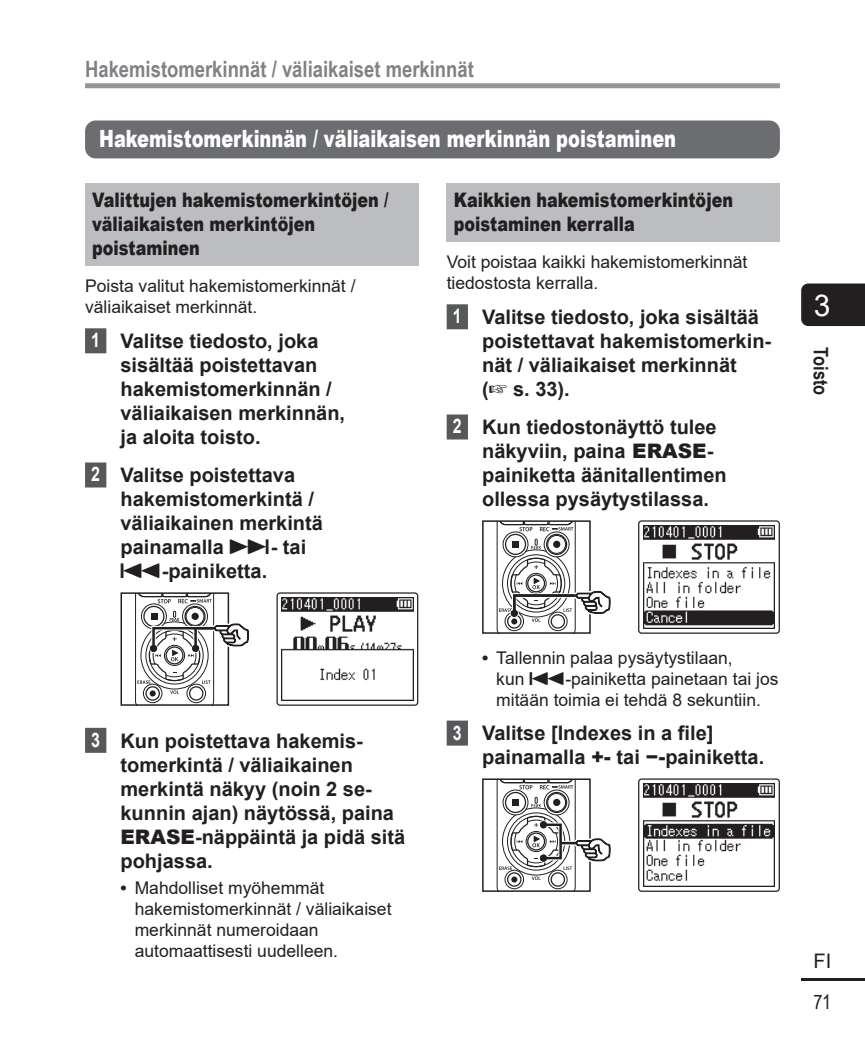
<style>
.page{position:relative;width:865px;height:1049px;background:#fff}
.page>*{position:absolute;margin:0;border:0;box-sizing:border-box;transform-origin:0 0}
.t1{font:30px "Arial";color:#fff}
.t2{font:900 23.75px "Arial";color:#fff;scale:.75 1}
.t3{font:700 22.5px "Arial Narrow";color:#808285}
.t4{font:700 20px/24px "Arial";color:#231f20}
.t5{font:900 20px/24px "Arial";color:#231f20;scale:.8 1}
.t6{font:700 20px "Arial Narrow";color:#231f20}
.t7{font:20px "Arial Narrow";color:#231f20}
.t8{font:20px "Arial";color:#231f20}
.t9{font:17.5px/21px "Arial";color:#231f20}
.s1{color:#fff}
.s2{font-family:"AP Yakumono";font-weight:400}
.s3{font-weight:900}
.s4{font-weight:700}
.s5{font-family:"AP Yakumono"}
</style>
<div class="page">
<hr style="left:801px;top:978px;width:64px;height:3px;background:#231f20">
<div style="left:801px;top:283px;width:64px;height:43px;background:#231f20"></div>
<div style="left:85px;top:83px;width:695px;height:5px;background:#939598"></div>
<div style="left:85px;top:120px;width:695px;height:38px;background:#6c6d70;border-radius:11px"></div>
<div style="left:85px;top:183px;width:333px;height:82px;background:#bcbdc0"></div>
<div style="left:85px;top:328px;width:21px;height:25px;background:#57585a"></div>
<div style="left:85px;top:462px;width:21px;height:25px;background:#57585a"></div>
<div style="left:85px;top:728px;width:21px;height:25px;background:#57585a"></div>
<div style="left:120px;top:592px;width:109px;height:114px;border:2px solid #231f20"></div>
<svg style="left:126px;top:592px;width:123px;height:113px"></svg>
<div style="left:151px;top:626px;width:47px;height:25px;border:4px solid #fff"></div>
<div style="left:152px;top:627px;width:45px;height:23px;border:2px solid #231f20"></div>
<div style="left:150px;top:645px;width:7px;height:7px;background:#231f20;border-radius:50%"></div>
<div style="left:192px;top:645px;width:7px;height:7px;background:#231f20;border-radius:50%"></div>
<hr style="left:195px;top:627px;width:20px;height:2px;background:#231f20">
<img style="left:281px;top:598px;width:132px;height:102px">
<div style="left:276px;top:592px;width:142px;height:114px;border:1px solid #231f20;border-radius:3px"></div>
<div style="left:446px;top:183px;width:334px;height:58px;background:#bcbdc0"></div>
<div style="left:446px;top:304px;width:22px;height:25px;background:#57585a"></div>
<div style="left:446px;top:414px;width:22px;height:25px;background:#57585a"></div>
<div style="left:446px;top:720px;width:22px;height:25px;background:#57585a"></div>
<div style="left:482px;top:520px;width:108px;height:114px;border:2px solid #231f20"></div>
<svg style="left:488px;top:521px;width:123px;height:112px"></svg>
<img style="left:643px;top:526px;width:131px;height:102px">
<div style="left:638px;top:520px;width:142px;height:114px;border:1px solid #231f20;border-radius:3px"></div>
<div style="left:482px;top:778px;width:108px;height:114px;border:2px solid #231f20"></div>
<svg style="left:488px;top:779px;width:123px;height:112px"></svg>
<img style="left:643px;top:784px;width:131px;height:102px">
<div style="left:638px;top:778px;width:142px;height:114px;border:1px solid #231f20;border-radius:3px"></div>
<p class="t3" style="left:85px;top:52px;width:390px">Hakemistomerkinnät / väliaikaiset merkinnät</p>
<p class="t2" style="left:99px;top:121px;width:770px">Hakemistomerkinnän / väliaikaisen merkinnän poistaminen</p>
<p class="t5" style="left:92px;top:187px;width:372px">Valittujen hakemistomerkintöjen / väliaikaisten merkintöjen poistaminen</p>
<p class="t9" style="left:85px;top:276px;width:272px">Poista valitut hakemistomerkinnät / väliaikaiset merkinnät.</p>
<p class="t4" style="left:120px;top:329px;width:226px;text-indent:-29px"><span class="s1">1</span> Valitse tiedosto, joka sisältää poistettavan hakemistomerkinnän / väliaikaisen merkinnän, ja aloita toisto.</p>
<p class="t4" style="left:120px;top:463px;width:204px;text-indent:-29px"><span class="s1">2</span> Valitse poistettava hakemistomerkintä / väliaikainen merkintä painamalla <span class="s2">9</span>- tai<br><span class="s2">0</span>-painiketta.</p>
<p class="t4" style="left:120px;top:729px;width:286px;text-indent:-29px"><span class="s1">3</span> Kun poistettava hakemis&shy;tomerkintä / väliaikainen merkintä näkyy (noin 2 se&shy;kunnin ajan) näytössä, paina<br><span class="s3">ERASE</span>-näppäintä ja pidä sitä pohjassa.</p>
<p class="t9" style="left:135px;top:877px;width:258px;text-indent:-14px"><span class="s4">•</span> Mahdolliset myöhemmät hakemistomerkinnät / väliaikaiset merkinnät numeroidaan automaattisesti uudelleen.</p>
<p class="t5" style="left:454px;top:187px;width:350px">Kaikkien hakemistomerkintöjen poistaminen kerralla</p>
<p class="t9" style="left:446px;top:252px;width:302px">Voit poistaa kaikki hakemistomerkinnät tiedostosta kerralla.</p>
<p class="t4" style="left:482px;top:305px;width:290px;text-indent:-29px"><span class="s1">1</span> Valitse tiedosto, joka sisältää poistettavat hakemistomerkin&shy;nät / väliaikaiset merkinnät<br>(☞ s. 33).</p>
<p class="t4" style="left:482px;top:415px;width:246px;text-indent:-29px"><span class="s1">2</span> Kun tiedostonäyttö tulee näkyviin, paina <span class="s3">ERASE&shy;</span>painiketta äänitallentimen ollessa pysäytystilassa.</p>
<p class="t9" style="left:496px;top:647px;width:284px;text-indent:-14px"><span class="s4">•</span> Tallennin palaa pysäytystilaan,<br>kun <span class="s5">0</span>-painiketta painetaan tai jos mitään toimia ei tehdä 8 sekuntiin.</p>
<p class="t4" style="left:482px;top:721px;width:284px;text-indent:-29px"><span class="s1">3</span> Valitse [Indexes in a file] painamalla <span class="s3">+-</span> tai <span class="s3">−-</span>painiketta.</p>
<h1 class="t1" style="left:814px;top:285px;width:18px">3</h1>
<p class="t6" style="left:836px;top:347px;width:49px;rotate:90deg">Toisto</p>
<p class="t8" style="left:813px;top:947px;width:19px">FI</p>
<p class="t7" style="left:813px;top:988px;width:19px">71</p>
</div>
